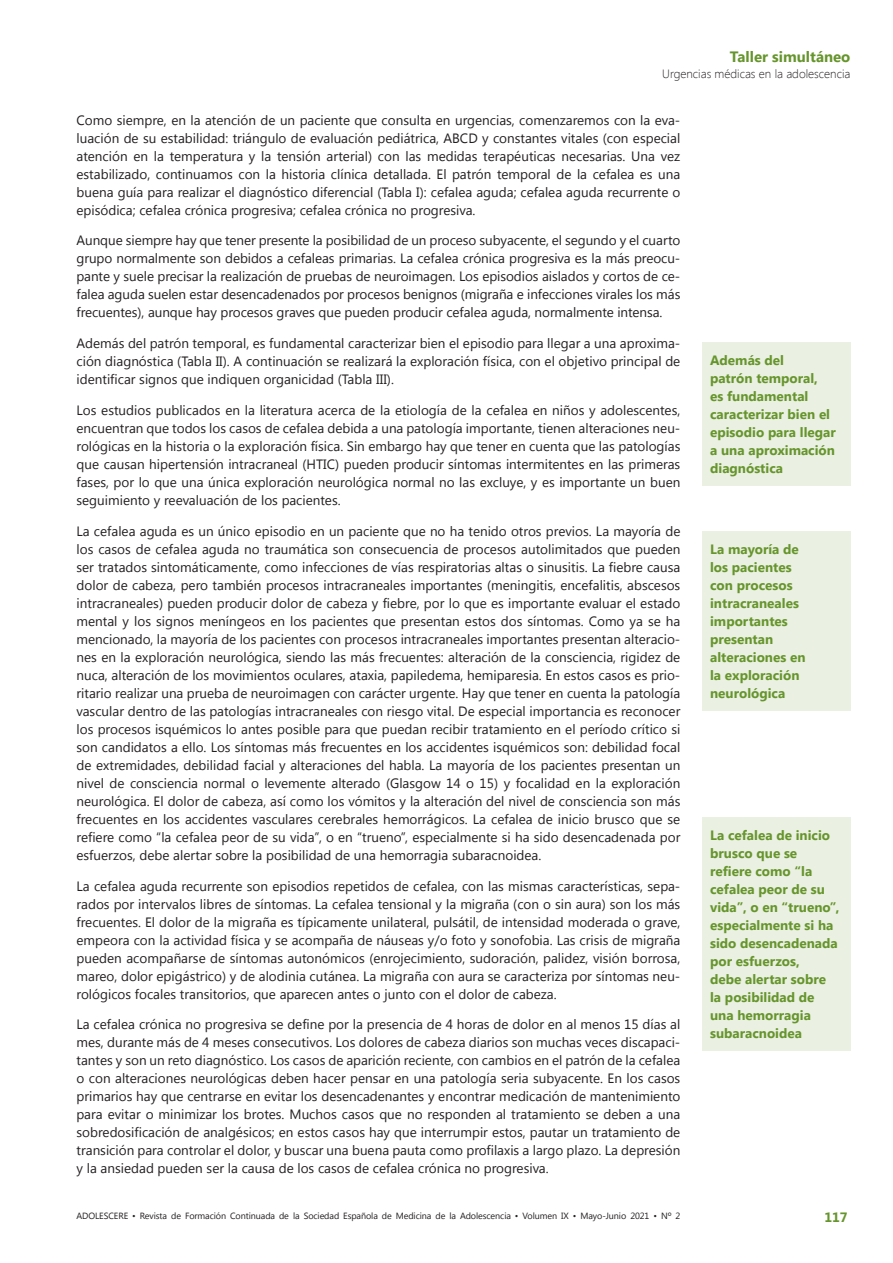
<style>
.page{position:relative;width:893px;height:1263px;background:#fff}
.page>*{position:absolute;margin:0;border:0;box-sizing:border-box;transform-origin:0 0}
.t1{font:700 15px "Segoe UI";color:#66952c}
.t2{font:13.5px/18px "Segoe UI";color:#231f20;text-align:justify}
.t3{font:700 13.5px/18px "Segoe UI";color:#66952c}
.t4{font:300 12px "Segoe UI";color:#231f20}
.t5{font:9px "Segoe UI";letter-spacing:-.01em;color:#231f20}
</style>
<div class="page">
<div style="left:702px;top:342px;width:148px;height:144px;background:#eaf0e2"></div>
<div style="left:702px;top:531px;width:148px;height:180px;background:#eaf0e2"></div>
<div style="left:702px;top:817px;width:148px;height:233px;background:#eaf0e2"></div>
<p class="t1" style="left:730px;top:46px;width:122px">Taller simultáneo</p>
<p class="t4" style="left:662px;top:66px;width:190px">Urgencias médicas en la adolescencia</p>
<p class="t2" style="left:77px;top:110px;width:605px">Como siempre, en la atención de un paciente que consulta en urgencias, comenzaremos con la eva&shy;luación de su estabilidad: triángulo de evaluación pediátrica, ABCD y constantes vitales (con especial atención en la temperatura y la tensión arterial) con las medidas terapéuticas necesarias. Una vez estabilizado, continuamos con la historia clínica detallada. El patrón temporal de la cefalea es una buena guía para realizar el diagnóstico diferencial (Tabla I): cefalea aguda; cefalea aguda recurrente o episódica; cefalea crónica progresiva; cefalea crónica no progresiva.</p>
<p class="t2" style="left:77px;top:231px;width:605px">Aunque siempre hay que tener presente la posibilidad de un proceso subyacente, el segundo y el cuarto grupo normalmente son debidos a cefaleas primarias. La cefalea crónica progresiva es la más preocu&shy;pante y suele precisar la realización de pruebas de neuroimagen. Los episodios aislados y cortos de ce&shy;falea aguda suelen estar desencadenados por procesos benignos (migraña e infecciones virales los más frecuentes), aunque hay procesos graves que pueden producir cefalea aguda, normalmente intensa.</p>
<p class="t2" style="left:77px;top:334px;width:605px">Además del patrón temporal, es fundamental caracterizar bien el episodio para llegar a una aproxima&shy;ción diagnóstica (Tabla II). A continuación se realizará la exploración física, con el objetivo principal de identificar signos que indiquen organicidad (Tabla III).</p>
<p class="t2" style="left:77px;top:401px;width:605px">Los estudios publicados en la literatura acerca de la etiología de la cefalea en niños y adolescentes, encuentran que todos los casos de cefalea debida a una patología importante, tienen alteraciones neu&shy;rológicas en la historia o la exploración física. Sin embargo hay que tener en cuenta que las patologías que causan hipertensión intracraneal (HTIC) pueden producir síntomas intermitentes en las primeras fases, por lo que una única exploración neurológica normal no las excluye, y es importante un buen seguimiento y reevaluación de los pacientes.</p>
<p class="t2" style="left:77px;top:521px;width:605px">La cefalea aguda es un único episodio en un paciente que no ha tenido otros previos. La mayoría de los casos de cefalea aguda no traumática son consecuencia de procesos autolimitados que pueden ser tratados sintomáticamente, como infecciones de vías respiratorias altas o sinusitis. La fiebre causa dolor de cabeza, pero también procesos intracraneales importantes (meningitis, encefalitis, abscesos intracraneales) pueden producir dolor de cabeza y fiebre, por lo que es importante evaluar el estado mental y los signos meníngeos en los pacientes que presentan estos dos síntomas. Como ya se ha mencionado, la mayoría de los pacientes con procesos intracraneales importantes presentan alteracio&shy;nes en la exploración neurológica, siendo las más frecuentes: alteración de la consciencia, rigidez de nuca, alteración de los movimientos oculares, ataxia, papiledema, hemiparesia. En estos casos es prio&shy;ritario realizar una prueba de neuroimagen con carácter urgente. Hay que tener en cuenta la patología vascular dentro de las patologías intracraneales con riesgo vital. De especial importancia es reconocer los procesos isquémicos lo antes posible para que puedan recibir tratamiento en el período crítico si son candidatos a ello. Los síntomas más frecuentes en los accidentes isquémicos son: debilidad focal de extremidades, debilidad facial y alteraciones del habla. La mayoría de los pacientes presentan un nivel de consciencia normal o levemente alterado (Glasgow 14 o 15) y focalidad en la exploración neurológica. El dolor de cabeza, así como los vómitos y la alteración del nivel de consciencia son más frecuentes en los accidentes vasculares cerebrales hemorrágicos. La cefalea de inicio brusco que se refiere como “la cefalea peor de su vida”, o en “trueno”, especialmente si ha sido desencadenada por esfuerzos, debe alertar sobre la posibilidad de una hemorragia subaracnoidea.</p>
<p class="t2" style="left:77px;top:876px;width:605px">La cefalea aguda recurrente son episodios repetidos de cefalea, con las mismas características, sepa&shy;rados por intervalos libres de síntomas. La cefalea tensional y la migraña (con o sin aura) son los más frecuentes. El dolor de la migraña es típicamente unilateral, pulsátil, de intensidad moderada o grave, empeora con la actividad física y se acompaña de náuseas y/o foto y sonofobia. Las crisis de migraña pueden acompañarse de síntomas autonómicos (enrojecimiento, sudoración, palidez, visión borrosa, mareo, dolor epigástrico) y de alodinia cutánea. La migraña con aura se caracteriza por síntomas neu&shy;rológicos focales transitorios, que aparecen antes o junto con el dolor de cabeza.</p>
<p class="t2" style="left:77px;top:1015px;width:605px">La cefalea crónica no progresiva se define por la presencia de 4 horas de dolor en al menos 15 días al mes, durante más de 4 meses consecutivos. Los dolores de cabeza diarios son muchas veces discapaci&shy;tantes y son un reto diagnóstico. Los casos de aparición reciente, con cambios en el patrón de la cefalea o con alteraciones neurológicas deben hacer pensar en una patología seria subyacente. En los casos primarios hay que centrarse en evitar los desencadenantes y encontrar medicación de mantenimiento para evitar o minimizar los brotes. Muchos casos que no responden al tratamiento se deben a una sobredosificación de analgésicos; en estos casos hay que interrumpir estos, pautar un tratamiento de transición para controlar el dolor, y buscar una buena pauta como profilaxis a largo plazo. La depresión y la ansiedad pueden ser la causa de los casos de cefalea crónica no progresiva.</p>
<p class="t3" style="left:710px;top:350px;width:127px">Además del<br>patrón temporal,<br>es fundamental caracterizar bien el episodio para llegar a una aproximación diagnóstica</p>
<p class="t3" style="left:710px;top:540px;width:97px">La mayoría de los pacientes con procesos intracraneales importantes presentan alteraciones en la exploración neurológica</p>
<p class="t3" style="left:710px;top:825px;width:131px">La cefalea de inicio brusco que se refiere como “la cefalea peor de su vida”, o en “trueno”, especialmente si ha sido desencadenada por esfuerzos,<br>debe alertar sobre la posibilidad de una hemorragia subaracnoidea</p>
<p class="t5" style="left:77px;top:1209px;width:605px">ADOLESCERE • Revista de Formación Continuada de la Sociedad Española de Medicina de la Adolescencia • Volumen IX • Mayo-Junio 2021 • Nº 2</p>
<p class="t3" style="left:824px;top:1207px;width:25px">117</p>
</div>
